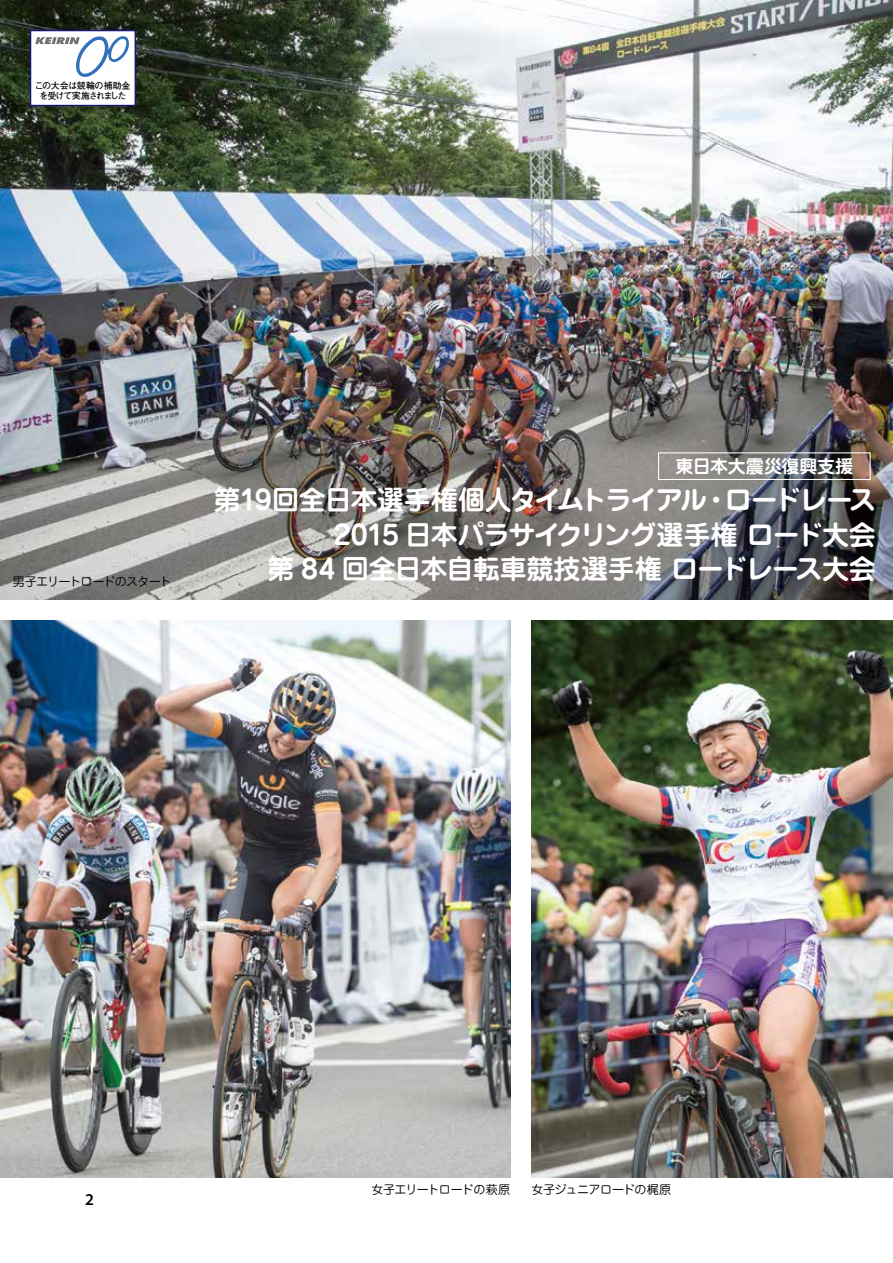
<style>
.page{position:relative;width:893px;height:1263px;background:#fff}
.page>*{position:absolute;margin:0;border:0;box-sizing:border-box;transform-origin:0 0}
.t1{font:700 27px/34.5px "Jun 501 Pro";letter-spacing:-.035em;color:#fff;text-align:right}
.t2{font:700 18px "Jun 501 Pro";letter-spacing:-.01em;color:#fff}
.t3{font:600 16.5px "Myriad Pro";color:#000}
.t4{font:12px "Jun 201 Pro";letter-spacing:-.05em;color:#000}
.t5{font:700 9px/10.5px "Futo Go B101 Pro";letter-spacing:-.07em;color:#000;text-align:center}
</style>
<div class="page">
<img style="left:531px;top:621px;width:362px;height:557px">
<img style="left:0;top:0;width:893px;height:600px">
<div style="left:30px;top:30px;width:106px;height:76px;background:#fff;border:2px solid #181878"></div>
<svg style="left:35px;top:36px;width:94px;height:41px"></svg>
<img style="left:0;top:621px;width:510px;height:557px">
<div style="left:658px;top:452px;width:213px;height:28px;border:1px solid #fff"></div>
<p class="t5" style="left:35px;top:79px;width:97px">この大会は競輪の補助金を受けて実施されました</p>
<p class="t4" style="left:13px;top:572px;width:161px">男子エリートロードのスタート</p>
<p class="t2" style="left:675px;top:452px;width:179px">東日本大震災復興支援</p>
<p class="t1" style="left:214px;top:480px;width:663px">第19回全日本選手権個人タイムトライアル・ロードレース<br>2015 日本パラサイクリング選手権 ロード大会<br>第 84 回全日本自転車競技選手権 ロードレース大会</p>
<p class="t3" style="left:85px;top:1188px;width:10px">2</p>
<p class="t4" style="left:372px;top:1180px;width:140px">女子エリートロードの萩原</p>
<p class="t4" style="left:531px;top:1179px;width:141px">女子ジュニアロードの梶原</p>
</div>
